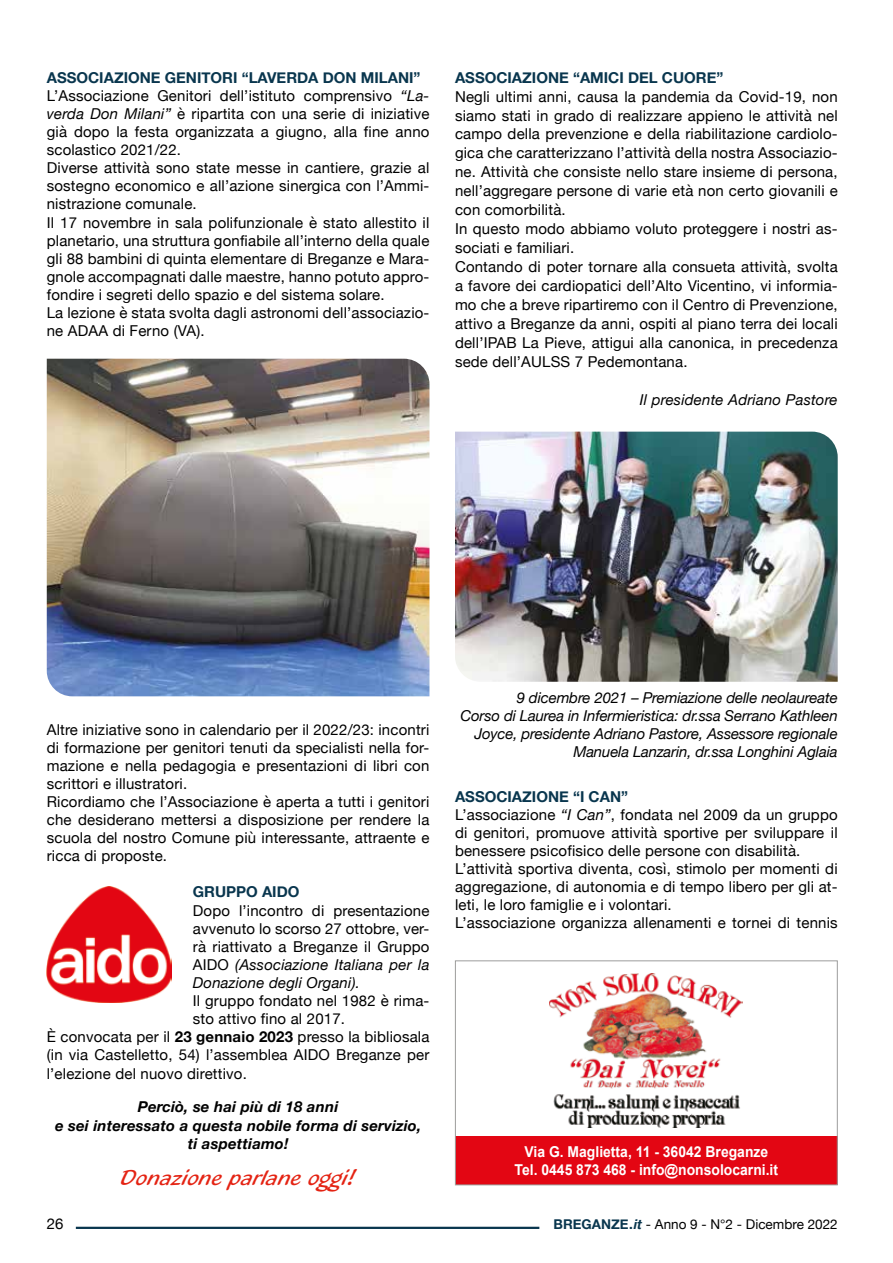
<style>
.page{position:relative;width:893px;height:1263px;background:#fff}
.page>*{position:absolute;margin:0;border:0;box-sizing:border-box;transform-origin:0 0}
.t1{font:22.5px "Blacklight D";letter-spacing:.01em;color:#e42313}
.t2{font:15px/18.1px "Helvetica Neue";letter-spacing:.01em;color:#000}
.t3{font:italic 15px/18.1px "Helvetica Neue";letter-spacing:-.01em;color:#000;text-align:right}
.t4{font:italic 700 15px/18.1px "Helvetica Neue";letter-spacing:.01em;color:#000;text-align:center}
.t5{font:700 15px/18px "Arial";color:#fff;text-align:center;scale:.93 1}
.t6{font:700 15px "Helvetica Neue";color:#09364e}
.t7{font:italic 15px "Helvetica Neue";letter-spacing:.01em;color:#000}
.t8{font:13.5px "Helvetica Neue";color:#000}
.s1{font-weight:700;color:#09364e}
.s2{font-style:italic}
.s3{font-weight:700}
.s4{font-weight:700;font-style:italic;color:#09364e}
</style>
<div class="page">
<hr style="left:76px;top:1227px;width:463px;height:2px;background:#09364e">
<img style="left:47px;top:359px;width:382px;height:337px">
<img style="left:455px;top:432px;width:383px;height:250px">
<div style="left:455px;top:1136px;width:382px;height:49px;background:#e30613"></div>
<div style="left:455px;top:960px;width:383px;height:225px;border:1px solid #9d9d9c"></div>
<img style="left:550px;top:974px;width:193px;height:154px">
<img style="left:47px;top:886px;width:125px;height:116px">
<p class="t2" style="left:47px;top:69px;width:384px"><span class="s1">ASSOCIAZIONE GENITORI “LAVERDA DON MILANI” </span>L’Associazione Genitori dell’istituto comprensivo <span class="s2">“La&shy;verda Don Milani”</span> è ripartita con una serie di iniziative già dopo la festa organizzata a giugno, alla fine anno scolastico 2021/22.<br>Diverse attività sono state messe in cantiere, grazie al sostegno economico e all’azione sinergica con l’Ammi&shy;nistrazione comunale.<br>Il 17 novembre in sala polifunzionale è stato allestito il planetario, una struttura gonfiabile all’interno della quale gli 88 bambini di quinta elementare di Breganze e Mara&shy;gnole accompagnati dalle maestre, hanno potuto appro&shy;fondire i segreti dello spazio e del sistema solare.<br>La lezione è stata svolta dagli astronomi dell’associazio&shy;ne ADAA di Ferno (VA).</p>
<p class="t6" style="left:455px;top:66px;width:270px">ASSOCIAZIONE “AMICI DEL CUORE”</p>
<p class="t2" style="left:455px;top:88px;width:384px;line-height:18.9px">Negli ultimi anni, causa la pandemia da Covid-19, non siamo stati in grado di realizzare appieno le attività nel campo della prevenzione e della riabilitazione cardiolo&shy;gica che caratterizzano l’attività della nostra Associazio&shy;ne. Attività che consiste nello stare insieme di persona, nell’aggregare persone di varie età non certo giovanili e con comorbilità.<br>In questo modo abbiamo voluto proteggere i nostri as&shy;sociati e familiari.<br>Contando di poter tornare alla consueta attività, svolta a favore dei cardiopatici dell’Alto Vicentino, vi informia&shy;mo che a breve ripartiremo con il Centro di Prevenzione, attivo a Breganze da anni, ospiti al piano terra dei locali dell’IPAB La Pieve, attigui alla canonica, in precedenza sede dell’AULSS 7 Pedemontana.</p>
<p class="t7" style="left:640px;top:388px;width:199px">Il presidente Adriano Pastore</p>
<p class="t2" style="left:47px;top:721px;width:384px">Altre iniziative sono in calendario per il 2022/23: incontri di formazione per genitori tenuti da specialisti nella for&shy;mazione e nella pedagogia e presentazioni di libri con scrittori e illustratori.<br>Ricordiamo che l’Associazione è aperta a tutti i genitori che desiderano mettersi a disposizione per rendere la scuola del nostro Comune più interessante, attraente e ricca di proposte.</p>
<p class="t6" style="left:193px;top:880px;width:108px">GRUPPO AIDO</p>
<p class="t2" style="left:193px;top:902px;width:238px;text-align:justify">Dopo l’incontro di presentazione avvenuto lo scorso 27 ottobre, ver&shy;rà riattivato a Breganze il Gruppo AIDO <span class="s2">(Associazione Italiana per la Donazione degli Organi).</span></p>
<p class="t2" style="left:193px;top:992px;width:238px">Il gruppo fondato nel 1982 è rima-</p>
<p class="t2" style="left:193px;top:1011px;width:154px">sto attivo fino al 2017.</p>
<p class="t2" style="left:47px;top:1029px;width:384px">È convocata per il <span class="s3">23 gennaio 2023</span> presso la bibliosala</p>
<p class="t2" style="left:47px;top:1047px;width:384px">(in via Castelletto, 54) l’assemblea AIDO Breganze per</p>
<p class="t2" style="left:47px;top:1065px;width:202px">l’elezione del nuovo direttivo.</p>
<p class="t4" style="left:55px;top:1098px;width:368px">Perciò, se hai più di 18 anni<br>e sei interessato a questa nobile forma di servizio, ti aspettiamo!</p>
<h1 class="t1" style="left:121px;top:1164px;width:236px">Donazione parlane oggi!</h1>
<p class="t3" style="left:460px;top:689px;width:379px">9 dicembre 2021 – Premiazione delle neolaureate<br>Corso di Laurea in Infermieristica: dr.ssa Serrano Kathleen Joyce, presidente Adriano Pastore, Assessore regionale Manuela Lanzarin, dr.ssa Longhini Aglaia</p>
<p class="t2" style="left:455px;top:788px;width:384px"><span class="s1">ASSOCIAZIONE “I CAN”<br></span>L’associazione <span class="s2">“I Can”</span>, fondata nel 2009 da un gruppo di genitori, promuove attività sportive per sviluppare il benessere psicofisico delle persone con disabilità.<br>L’attività sportiva diventa, così, stimolo per momenti di aggregazione, di autonomia e di tempo libero per gli at&shy;leti, le loro famiglie e i volontari.<br>L’associazione organizza allenamenti e tornei di tennis</p>
<p class="t5" style="left:515px;top:1143px;width:285px">Via G. Maglietta, 11 - 36042 Breganze<br>Tel. 0445 873 468 - info@nonsolocarni.it</p>
<p class="t2" style="left:47px;top:1215px;width:18px">26</p>
<p class="t8" style="left:554px;top:1214px;width:286px"><span class="s1">BREGANZE.</span><span class="s4">it</span> - Anno 9 - N°2 - Dicembre 2022</p>
</div>
